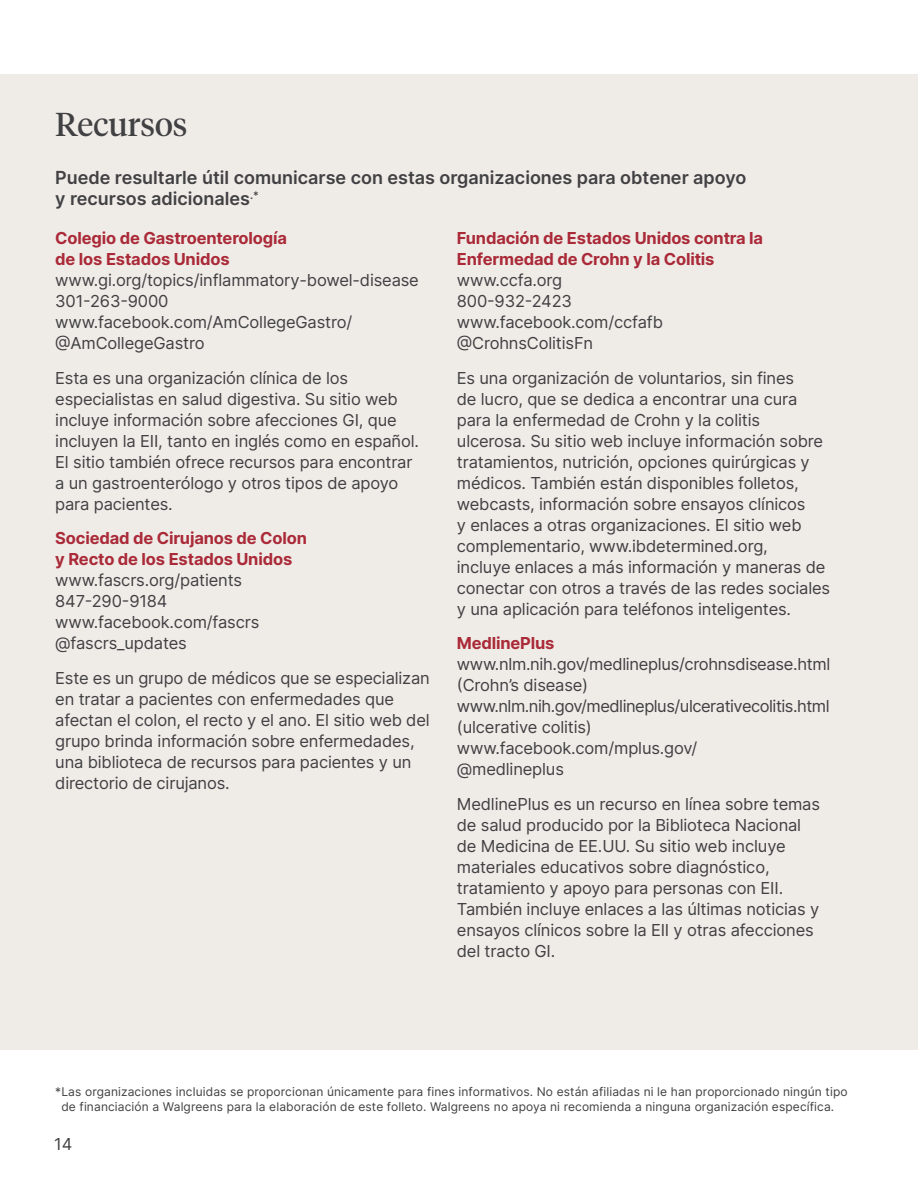
<style>
.page{position:relative;width:918px;height:1188px;background:#fff}
.page>*{position:absolute;margin:0;border:0;box-sizing:border-box;transform-origin:0 0}
._2nd_level_head{font:33px "Tiempos Headline";letter-spacing:.005em;color:#414042}
._4th_level_head{font:600 18px/21px "Inter";color:#414042}
.body_copy{font:16.5px/21px "Inter";letter-spacing:-.01em;color:#414042}
.source{font:12px/15px "Inter";letter-spacing:.01em;color:#414042}
.s1{font-weight:700;color:#aa2a38}
</style>
<div class="page">
<div style="left:0;top:74px;width:918px;height:975px;background:#efece8"></div>
<p class="_2nd_level_head" style="left:55px;top:102px;width:134px">Recursos</p>
<p class="_4th_level_head" style="left:55px;top:167px;width:693px">Puede resultarle útil comunicarse con estas organizaciones para obtener apoyo y recursos adicionales<sup>.*</sup></p>
<p class="body_copy" style="left:55px;top:228px;width:365px"><span class="s1">Colegio de Gastroenterología<br>de los Estados Unidos </span>www.gi.org/topics/inflammatory-bowel-disease<br>301-263-9000 www.facebook.com/AmCollegeGastro/ @AmCollegeGastro</p>
<p class="body_copy" style="left:55px;top:367px;width:365px">Esta es una organización clínica de los especialistas en salud digestiva. Su sitio web incluye información sobre afecciones GI, que incluyen la EII, tanto en inglés como en español.<br>El sitio también ofrece recursos para encontrar a un gastroenterólogo y otros tipos de apoyo para pacientes.</p>
<p class="body_copy" style="left:55px;top:528px;width:253px"><span class="s1">Sociedad de Cirujanos de Colon y Recto de los Estados Unidos </span>www.fascrs.org/patients<br>847-290-9184 www.facebook.com/fascrs @fascrs_updates</p>
<p class="body_copy" style="left:55px;top:667px;width:376px">Este es un grupo de médicos que se especializan en tratar a pacientes con enfermedades que afectan el colon, el recto y el ano. El sitio web del grupo brinda información sobre enfermedades, una biblioteca de recursos para pacientes y un directorio de cirujanos.</p>
<p class="body_copy" style="left:457px;top:228px;width:308px"><span class="s1">Fundación de Estados Unidos contra la<br>Enfermedad de Crohn y la Colitis </span>www.ccfa.org<br>800-932-2423 www.facebook.com/ccfafb @CrohnsColitisFn</p>
<p class="body_copy" style="left:457px;top:367px;width:375px">Es una organización de voluntarios, sin fines<br>de lucro, que se dedica a encontrar una cura para la enfermedad de Crohn y la colitis ulcerosa. Su sitio web incluye información sobre tratamientos, nutrición, opciones quirúrgicas y médicos. También están disponibles folletos, webcasts, información sobre ensayos clínicos<br>y enlaces a otras organizaciones. El sitio web complementario, www.ibdetermined.org,<br>incluye enlaces a más información y maneras de conectar con otros a través de las redes sociales y una aplicación para teléfonos inteligentes.</p>
<p class="body_copy" style="left:457px;top:633px;width:375px"><span class="s1">MedlinePlus </span>www.nlm.nih.gov/medlineplus/crohnsdisease.html (Crohn’s disease) www.nlm.nih.gov/medlineplus/ulcerativecolitis.html (ulcerative colitis) www.facebook.com/mplus.gov/<br>@medlineplus</p>
<p class="body_copy" style="left:457px;top:793px;width:365px">MedlinePlus es un recurso en línea sobre temas de salud producido por la Biblioteca Nacional de Medicina de EE.UU. Su sitio web incluye materiales educativos sobre diagnóstico, tratamiento y apoyo para personas con EII.<br>También incluye enlaces a las últimas noticias y ensayos clínicos sobre la EII y otras afecciones del tracto GI.</p>
<p class="source" style="left:61px;top:1084px;width:788px;text-indent:-6px">*Las organizaciones incluidas se proporcionan únicamente para fines informativos. No están afiliadas ni le han proporcionado ningún tipo de financiación a Walgreens para la elaboración de este folleto. Walgreens no apoya ni recomienda a ninguna organización específica.</p>
<p class="body_copy" style="left:54px;top:1133px;width:20px">14</p>
</div>
